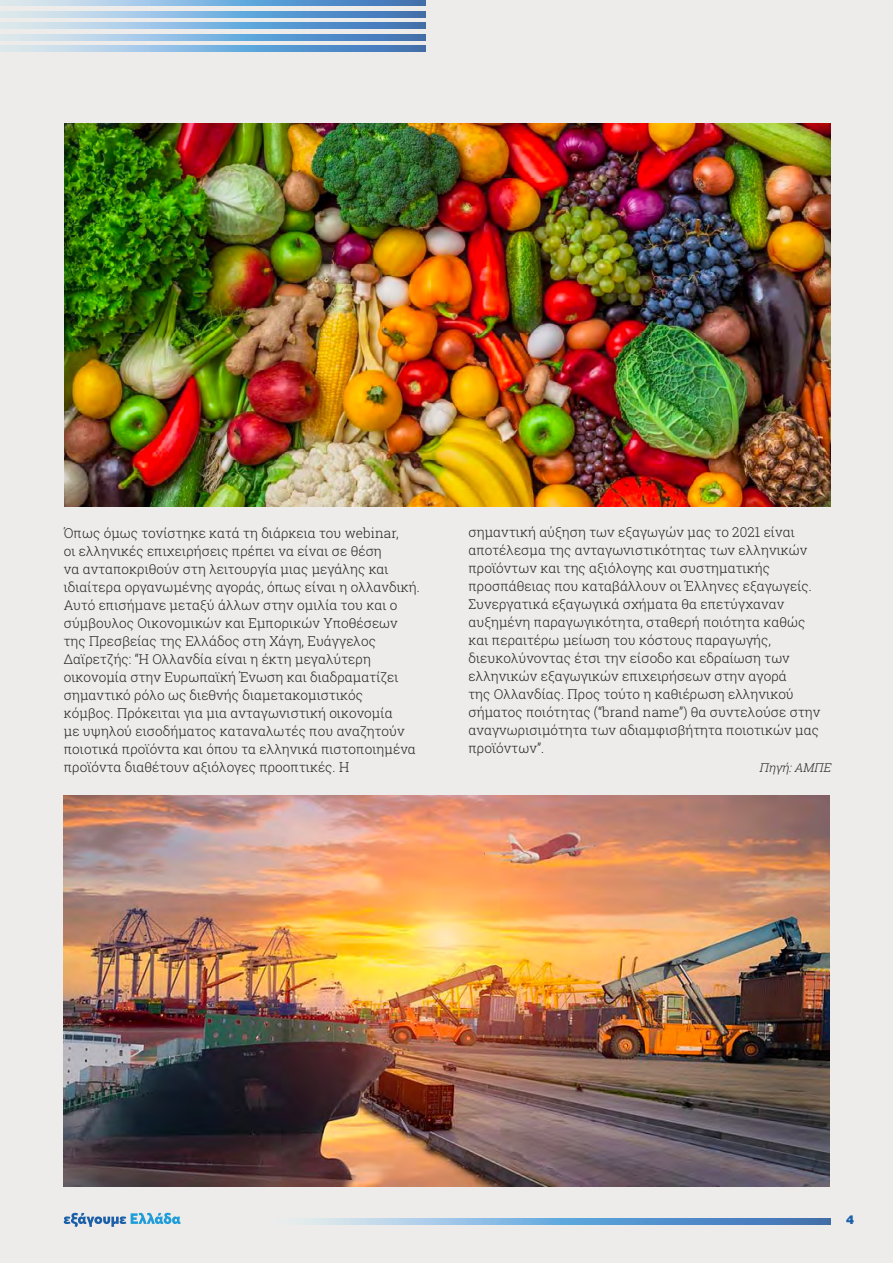
<style>
.page{position:relative;width:893px;height:1263px;background:#edeceb}
.page>*{position:absolute;margin:0;border:0;box-sizing:border-box;transform-origin:0 0}
.t1{font:300 13.5px/18px "Roboto Slab";letter-spacing:.005em;color:#231f20}
.t2{font:italic 300 12px "Roboto Slab";color:#231f20}
.t3{font:900 12px "UB Helvetica";color:#1b5fa9}
</style>
<div class="page">
<svg style="left:0;top:0;width:426px;height:6px;background:#83b0d9"></svg>
<svg style="left:0;top:23px;width:426px;height:6px;background:#83b0d9"></svg>
<svg style="left:0;top:46px;width:426px;height:5px;background:#83b0d9"></svg>
<svg style="left:0;top:11px;width:426px;height:6px;background:#83b0d9"></svg>
<svg style="left:0;top:34px;width:426px;height:6px;background:#83b0d9"></svg>
<svg style="left:64px;top:1213px;width:117px;height:14px"></svg>
<svg style="left:303px;top:1219px;width:528px;height:5px;background:#79aad6"></svg>
<img style="left:64px;top:795px;width:766px;height:392px">
<img style="left:64px;top:123px;width:767px;height:383px">
<p class="t1" style="left:64px;top:524px;width:358px">Όπως όμως τονίστηκε κατά τη διάρκεια του webinar,<br>οι ελληνικές επιχειρήσεις πρέπει να είναι σε θέση<br>να ανταποκριθούν στη λειτουργία μιας μεγάλης και ιδιαίτερα οργανωμένης αγοράς, όπως είναι η ολλανδική.<br>Αυτό επισήμανε μεταξύ άλλων στην ομιλία του και ο σύμβουλος Οικονομικών και Εμπορικών Υποθέσεων της Πρεσβείας της Ελλάδος στη Χάγη, Ευάγγελος ∆αϊρετζής: “Η Ολλανδία είναι η έκτη μεγαλύτερη οικονομία στην Ευρωπαϊκή Ένωση και διαδραματίζει σημαντικό ρόλο ως διεθνής διαμετακομιστικός<br>κόμβος. Πρόκειται για μια ανταγωνιστική οικονομία<br>με υψηλού εισοδήματος καταναλωτές που αναζητούν ποιοτικά προϊόντα και όπου τα ελληνικά πιστοποιημένα προϊόντα διαθέτουν αξιόλογες προοπτικές. Η</p>
<p class="t1" style="left:468px;top:523px;width:354px">σημαντική αύξηση των εξαγωγών μας το 2021 είναι αποτέλεσμα της ανταγωνιστικότητας των ελληνικών προϊόντων και της αξιόλογης και συστηματικής προσπάθειας που καταβάλλουν οι Έλληνες εξαγωγείς.<br>Συνεργατικά εξαγωγικά σχήματα θα επετύγχαναν αυξημένη παραγωγικότητα, σταθερή ποιότητα καθώς και περαιτέρω μείωση του κόστους παραγωγής, διευκολύνοντας έτσι την είσοδο και εδραίωση των ελληνικών εξαγωγικών επιχειρήσεων στην αγορά<br>της Ολλανδίας. Προς τούτο η καθιέρωση ελληνικού σήματος ποιότητας (“brand name”) θα συντελούσε στην αναγνωρισιμότητα των αδιαμφισβήτητα ποιοτικών μας προϊόντων”.</p>
<p class="t2" style="left:759px;top:759px;width:76px">Πηγή:ΑΜΠΕ</p>
<p class="t3" style="left:846px;top:1212px;width:10px">4</p>
</div>
